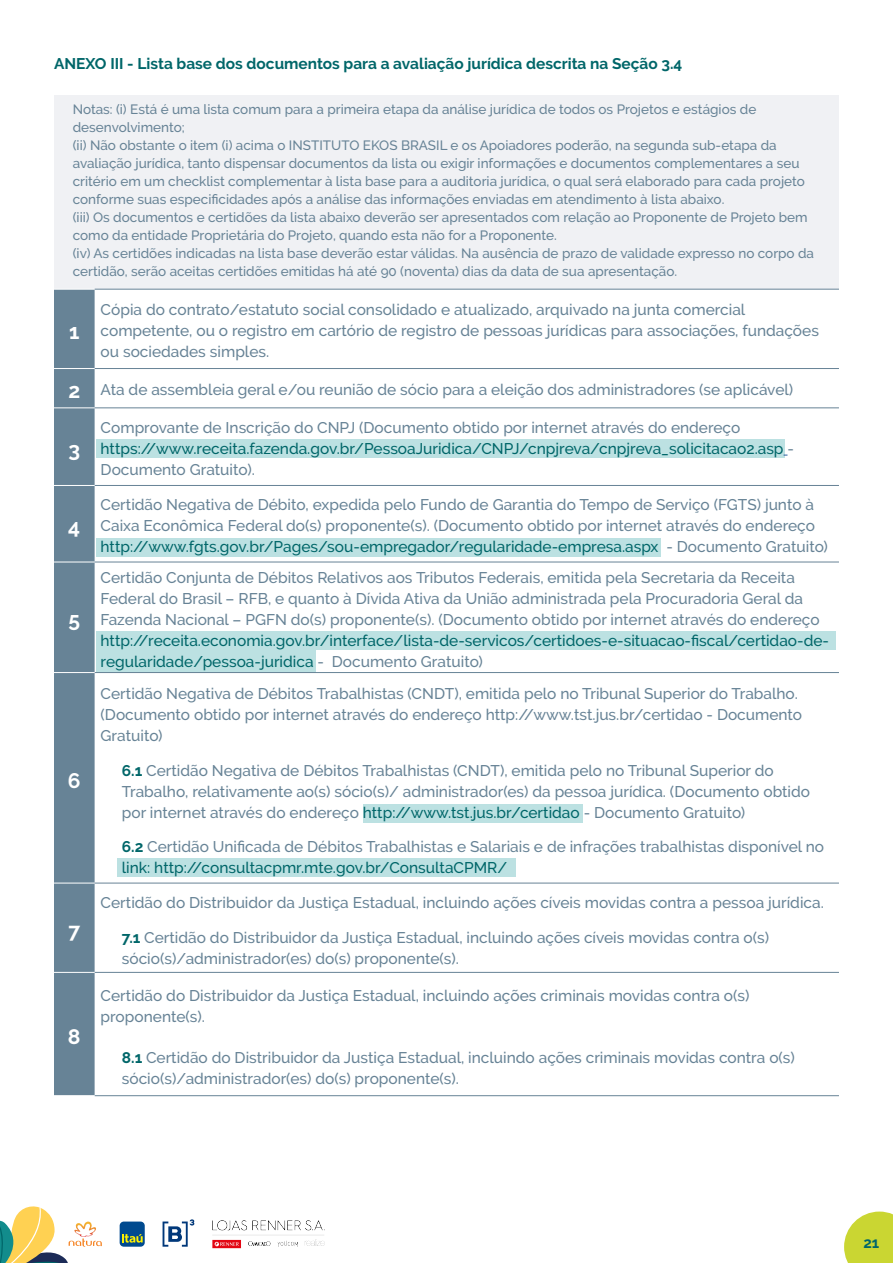
<style>
.page{position:relative;width:893px;height:1263px;background:#fff}
.page>*{position:absolute;margin:0;border:0;box-sizing:border-box;transform-origin:0 0}
.t1{font:700 21px "Raleway";color:#fff}
.t2{font:500 15.45px/21px "Raleway";color:#678396}
.t3{font:500 15.45px/21px "Raleway";color:#006669}
.t4{font:700 15.45px "Raleway";color:#006669}
.t5{font:700 15px "Raleway";color:#00666a}
.t6{font:500 13.5px/18px "Raleway";color:#678396}
.s1{font-weight:700;font-size:21px;color:#fff}
.s2{color:#006669}
.s3{color:#678396}
.s4{font-weight:700;color:#006669}
</style>
<div class="page">
<svg style="left:844px;top:1211px;width:49px;height:52px;background:#d0db4d"></svg>
<svg style="left:0;top:1206px;width:102px;height:57px"></svg>
<div style="left:120px;top:1221px;width:25px;height:26px;background:#004a8f;border-radius:4px"></div>
<svg style="left:122px;top:1234px;width:21px;height:8px"></svg>
<svg style="left:163px;top:1219px;width:31px;height:28px"></svg>
<img style="left:212px;top:1220px;width:113px;height:29px">
<div style="left:96px;top:538px;width:565px;height:19px;background:#bce1e2"></div>
<div style="left:96px;top:631px;width:739px;height:19px;background:#bce1e2"></div>
<div style="left:96px;top:439px;width:689px;height:19px;background:#bce1e2"></div>
<div style="left:363px;top:804px;width:219px;height:19px;background:#bce1e2"></div>
<div style="left:117px;top:858px;width:399px;height:19px;background:#bce1e2"></div>
<div style="left:96px;top:650px;width:219px;height:23px;background:#bce1e2"></div>
<div style="left:54px;top:96px;width:785px;height:193px;background:#f0f1f4"></div>
<div style="left:54px;top:290px;width:41px;height:805px;background:#678396"></div>
<hr style="left:95px;top:289px;width:744px;height:1px;background:#678396">
<hr style="left:95px;top:368px;width:744px;height:1px;background:#678396">
<hr style="left:95px;top:408px;width:744px;height:1px;background:#678396">
<hr style="left:95px;top:485px;width:744px;height:1px;background:#678396">
<hr style="left:95px;top:562px;width:744px;height:1px;background:#678396">
<hr style="left:95px;top:672px;width:744px;height:1px;background:#678396">
<hr style="left:95px;top:883px;width:744px;height:1px;background:#678396">
<hr style="left:95px;top:972px;width:744px;height:1px;background:#678396">
<hr style="left:95px;top:1095px;width:744px;height:1px;background:#678396">
<hr style="left:54px;top:368px;width:41px;height:1px;background:#fff">
<hr style="left:54px;top:408px;width:41px;height:1px;background:#fff">
<hr style="left:54px;top:485px;width:41px;height:1px;background:#fff">
<hr style="left:54px;top:562px;width:41px;height:1px;background:#fff">
<hr style="left:54px;top:672px;width:41px;height:1px;background:#fff">
<hr style="left:54px;top:883px;width:41px;height:1px;background:#fff">
<hr style="left:54px;top:972px;width:41px;height:1px;background:#fff">
<p class="t4" style="left:54px;top:54px;width:630px">ANEXO III - Lista base dos documentos para a avaliação jurídica descrita na Seção 3.4</p>
<p class="t6" style="left:73px;top:100px;width:743px">Notas: (i) Está é uma lista comum para a primeira etapa da análise jurídica de todos os Projetos e estágios de desenvolvimento;<br>(ii) Não obstante o item (i) acima o INSTITUTO EKOS BRASIL e os Apoiadores poderão, na segunda sub-etapa da avaliação jurídica, tanto dispensar documentos da lista ou exigir informações e documentos complementares a seu critério em um checklist complementar à lista base para a auditoria jurídica, o qual será elaborado para cada projeto conforme suas especificidades após a análise das informações enviadas em atendimento à lista abaixo.<br>(iii) Os documentos e certidões da lista abaixo deverão ser apresentados com relação ao Proponente de Projeto bem como da entidade Proprietária do Projeto, quando esta não for a Proponente.<br>(iv) As certidões indicadas na lista base deverão estar válidas. Na ausência de prazo de validade expresso no corpo da certidão, serão aceitas certidões emitidas há até 90 (noventa) dias da data de sua apresentação.</p>
<p class="t2" style="left:101px;top:299px;width:720px">Cópia do contrato/estatuto social consolidado e atualizado, arquivado na junta comercial competente, ou o registro em cartório de registro de pessoas jurídicas para associações, fundações ou sociedades simples.</p>
<p class="t2" style="left:68px;top:379px;width:726px"><span class="s1">2</span> Ata de assembleia geral e/ou reunião de sócio para a eleição dos administradores (se aplicável)</p>
<h1 class="t1" style="left:69px;top:319px;width:12px">1</h1>
<h1 class="t1" style="left:68px;top:437px;width:13px">3</h1>
<h1 class="t1" style="left:68px;top:514px;width:13px">4</h1>
<h1 class="t1" style="left:68px;top:608px;width:13px">5</h1>
<h1 class="t1" style="left:68px;top:768px;width:14px">6</h1>
<h1 class="t1" style="left:68px;top:918px;width:13px">7</h1>
<h1 class="t1" style="left:68px;top:1024px;width:14px">8</h1>
<p class="t2" style="left:101px;top:417px;width:695px">Comprovante de Inscrição do CNPJ (Documento obtido por internet através do endereço <span class="s2">https://www.receita.fazenda.gov.br/PessoaJuridica/CNPJ/cnpjreva/cnpjreva_solicitacao2.asp</span> -<br>Documento Gratuito).</p>
<p class="t2" style="left:101px;top:494px;width:729px">Certidão Negativa de Débito, expedida pelo Fundo de Garantia do Tempo de Serviço (FGTS) junto à<br>Caixa Econômica Federal do(s) proponente(s). (Documento obtido por internet através do endereço <span class="s2">http://www.fgts.gov.br/Pages/sou-empregador/regularidade-empresa.aspx</span> - Documento Gratuito)</p>
<p class="t2" style="left:101px;top:567px;width:720px">Certidão Conjunta de Débitos Relativos aos Tributos Federais, emitida pela Secretaria da Receita<br>Federal do Brasil – RFB, e quanto à Dívida Ativa da União administrada pela Procuradoria Geral da<br>Fazenda Nacional – PGFN do(s) proponente(s). (Documento obtido por internet através do endereço</p>
<p class="t3" style="left:101px;top:630px;width:730px">http://receita.economia.gov.br/interface/lista-de-servicos/certidoes-e-situacao-fiscal/certidao-de&shy;regularidade/pessoa-juridica <span class="s3">- Documento Gratuito)</span></p>
<p class="t2" style="left:101px;top:683px;width:703px">Certidão Negativa de Débitos Trabalhistas (CNDT), emitida pelo no Tribunal Superior do Trabalho. (Documento obtido por internet através do endereço http://www.tst.jus.br/certidao - Documento<br>Gratuito)</p>
<p class="t2" style="left:122px;top:760px;width:690px"><span class="s4">6.1</span> Certidão Negativa de Débitos Trabalhistas (CNDT), emitida pelo no Tribunal Superior do<br>Trabalho, relativamente ao(s) sócio(s)/ administrador(es) da pessoa jurídica. (Documento obtido por internet através do endereço <span class="s2">http://www.tst.jus.br/certidao</span> - Documento Gratuito)</p>
<p class="t2" style="left:122px;top:836px;width:704px"><span class="s4">6.2</span> Certidão Unificada de Débitos Trabalhistas e Salariais e de infrações trabalhistas disponível no <span class="s2">link: http://consultacpmr.mte.gov.br/ConsultaCPMR/</span></p>
<p class="t2" style="left:101px;top:892px;width:725px">Certidão do Distribuidor da Justiça Estadual, incluindo ações cíveis movidas contra a pessoa jurídica.</p>
<p class="t2" style="left:122px;top:926px;width:649px"><span class="s4">7.1</span> Certidão do Distribuidor da Justiça Estadual, incluindo ações cíveis movidas contra o(s) sócio(s)/administrador(es) do(s) proponente(s).</p>
<p class="t2" style="left:101px;top:985px;width:650px">Certidão do Distribuidor da Justiça Estadual, incluindo ações criminais movidas contra o(s) proponente(s).</p>
<p class="t2" style="left:122px;top:1047px;width:675px"><span class="s4">8.1</span> Certidão do Distribuidor da Justiça Estadual, incluindo ações criminais movidas contra o(s) sócio(s)/administrador(es) do(s) proponente(s).</p>
<p class="t5" style="left:863px;top:1234px;width:17px">21</p>
</div>
